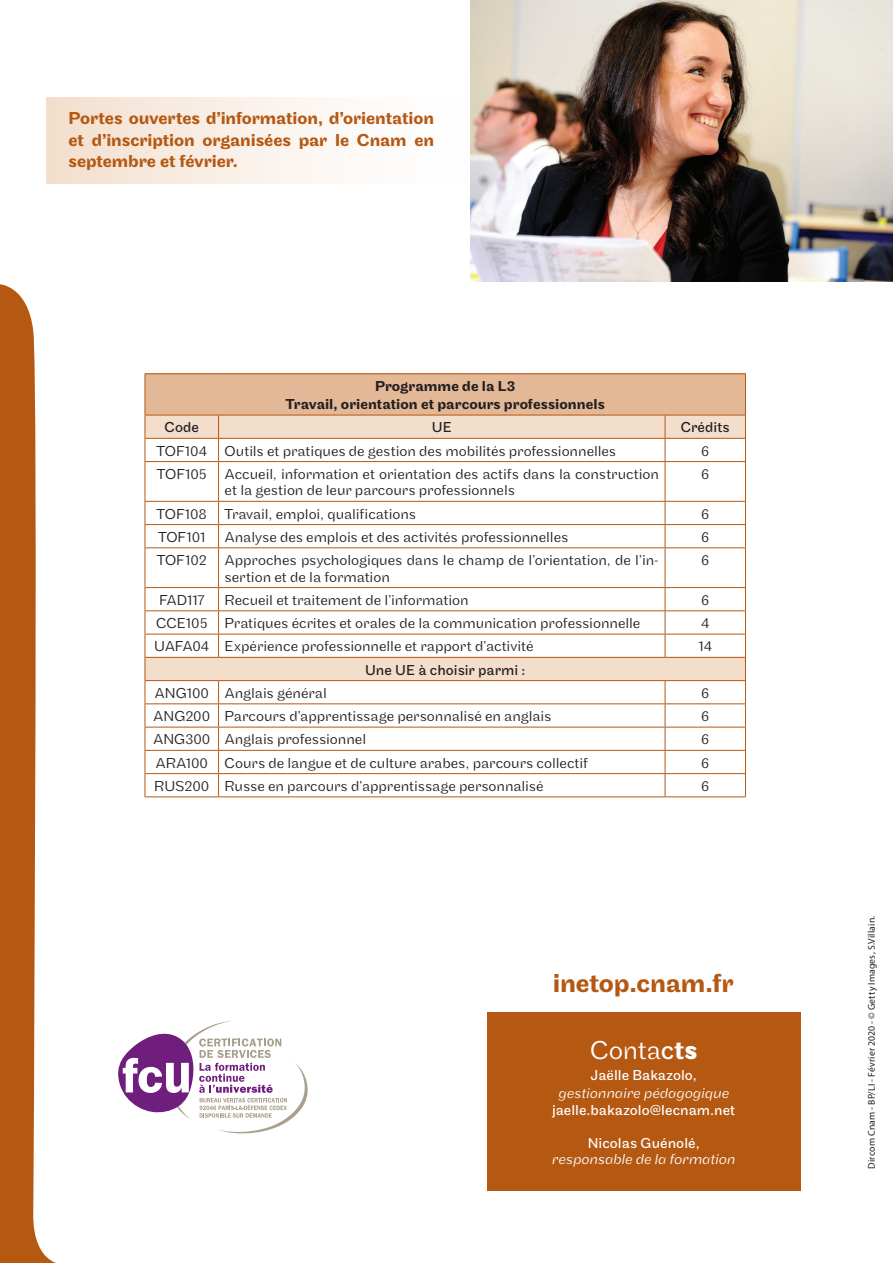
<style>
.page{position:relative;width:893px;height:1263px;background:#fff}
.page>*{position:absolute;margin:0;border:0;box-sizing:border-box;transform-origin:0 0}
.t1{font:500 27px "Maple";letter-spacing:-.01em;color:#b55812}
.titre{font:300 27px "Maple";letter-spacing:-.01em;color:#fff}
.t2{font:500 18px/21.6px "Maple";letter-spacing:-.005em;color:#b55812;text-align:justify}
.t3{font:300 15px/16.5px "Maple";letter-spacing:-.005em;color:#231f20}
.t4{font:500 15px "Maple";letter-spacing:.005em;color:#231f20}
.texte{font:15px "Maple";color:#fff}
.texte-2{font:italic 300 15px "Maple";color:#fff}
.t5{font:15px "Maple";color:#231f20}
.t6{font:9.75px "Myriad Pro";letter-spacing:.015em;color:#231f20}
.s1{font-weight:400}
.s2{font-weight:500}
.s3{font-weight:700}
</style>
<div class="page">
<div style="left:46px;top:97px;width:425px;height:87px;background:linear-gradient(to right,#f3e0d0,#fff)"></div>
<svg style="left:0;top:284px;width:56px;height:979px;fill:#b55812"></svg>
<svg style="left:118px;top:1021px;width:190px;height:113px"></svg>
<div style="left:487px;top:1012px;width:314px;height:179px;background:#b55812"></div>
<div style="left:145px;top:374px;width:600px;height:41px;background:#e3b896"></div>
<svg style="left:146px;top:416px;width:599px;height:264px"></svg>
<hr style="left:145px;top:373px;width:74px;height:1px;background:#b55812">
<hr style="left:145px;top:374px;width:1px;height:41px;background:#b55812">
<hr style="left:219px;top:373px;width:446px;height:1px;background:#b55812">
<hr style="left:665px;top:373px;width:81px;height:1px;background:#b55812">
<hr style="left:745px;top:374px;width:1px;height:41px;background:#b55812">
<hr style="left:145px;top:415px;width:74px;height:1px;background:#b55812">
<hr style="left:219px;top:415px;width:446px;height:1px;background:#b55812">
<hr style="left:665px;top:415px;width:81px;height:1px;background:#b55812">
<hr style="left:145px;top:438px;width:74px;height:1px;background:#b55812">
<svg style="left:145px;top:415px;width:1px;height:46px"></svg>
<hr style="left:219px;top:438px;width:446px;height:1px;background:#b55812">
<svg style="left:218px;top:415px;width:1px;height:46px"></svg>
<hr style="left:665px;top:438px;width:81px;height:1px;background:#b55812">
<svg style="left:665px;top:415px;width:1px;height:46px"></svg>
<svg style="left:745px;top:415px;width:1px;height:46px"></svg>
<hr style="left:145px;top:461px;width:74px;height:1px;background:#b55812">
<hr style="left:145px;top:462px;width:1px;height:39px;background:#b55812">
<hr style="left:219px;top:461px;width:446px;height:1px;background:#b55812">
<hr style="left:218px;top:462px;width:1px;height:39px;background:#b55812">
<hr style="left:665px;top:461px;width:81px;height:1px;background:#b55812">
<hr style="left:665px;top:462px;width:1px;height:39px;background:#b55812">
<hr style="left:745px;top:462px;width:1px;height:39px;background:#b55812">
<hr style="left:145px;top:501px;width:74px;height:1px;background:#b55812">
<hr style="left:219px;top:501px;width:446px;height:1px;background:#b55812">
<hr style="left:665px;top:501px;width:81px;height:1px;background:#b55812">
<hr style="left:145px;top:524px;width:74px;height:1px;background:#b55812">
<svg style="left:145px;top:502px;width:1px;height:45px"></svg>
<hr style="left:219px;top:524px;width:446px;height:1px;background:#b55812">
<svg style="left:218px;top:502px;width:1px;height:45px"></svg>
<hr style="left:665px;top:524px;width:81px;height:1px;background:#b55812">
<svg style="left:665px;top:502px;width:1px;height:45px"></svg>
<svg style="left:745px;top:502px;width:1px;height:45px"></svg>
<hr style="left:145px;top:547px;width:74px;height:1px;background:#b55812">
<hr style="left:145px;top:548px;width:1px;height:39px;background:#b55812">
<hr style="left:219px;top:547px;width:446px;height:1px;background:#b55812">
<hr style="left:218px;top:548px;width:1px;height:39px;background:#b55812">
<hr style="left:665px;top:547px;width:81px;height:1px;background:#b55812">
<hr style="left:665px;top:548px;width:1px;height:39px;background:#b55812">
<hr style="left:745px;top:548px;width:1px;height:39px;background:#b55812">
<hr style="left:145px;top:587px;width:74px;height:1px;background:#b55812">
<hr style="left:219px;top:587px;width:446px;height:1px;background:#b55812">
<hr style="left:665px;top:587px;width:81px;height:1px;background:#b55812">
<hr style="left:145px;top:610px;width:74px;height:1px;background:#b55812">
<hr style="left:219px;top:610px;width:446px;height:1px;background:#b55812">
<hr style="left:665px;top:610px;width:81px;height:1px;background:#b55812">
<hr style="left:145px;top:634px;width:74px;height:1px;background:#b55812">
<hr style="left:219px;top:634px;width:446px;height:1px;background:#b55812">
<svg style="left:218px;top:588px;width:1px;height:69px"></svg>
<hr style="left:665px;top:634px;width:81px;height:1px;background:#b55812">
<svg style="left:665px;top:588px;width:1px;height:69px"></svg>
<hr style="left:145px;top:657px;width:74px;height:1px;background:#b55812">
<hr style="left:219px;top:657px;width:446px;height:1px;background:#b55812">
<hr style="left:665px;top:657px;width:81px;height:1px;background:#b55812">
<hr style="left:145px;top:680px;width:74px;height:1px;background:#b55812">
<hr style="left:219px;top:680px;width:446px;height:1px;background:#b55812">
<hr style="left:665px;top:680px;width:81px;height:1px;background:#b55812">
<hr style="left:145px;top:703px;width:74px;height:1px;background:#b55812">
<hr style="left:219px;top:703px;width:446px;height:1px;background:#b55812">
<hr style="left:665px;top:703px;width:81px;height:1px;background:#b55812">
<hr style="left:145px;top:727px;width:74px;height:1px;background:#b55812">
<hr style="left:219px;top:727px;width:446px;height:1px;background:#b55812">
<hr style="left:665px;top:727px;width:81px;height:1px;background:#b55812">
<hr style="left:145px;top:750px;width:74px;height:1px;background:#b55812">
<hr style="left:219px;top:750px;width:446px;height:1px;background:#b55812">
<hr style="left:665px;top:750px;width:81px;height:1px;background:#b55812">
<hr style="left:145px;top:773px;width:74px;height:1px;background:#b55812">
<svg style="left:145px;top:588px;width:1px;height:208px"></svg>
<hr style="left:219px;top:773px;width:446px;height:1px;background:#b55812">
<svg style="left:218px;top:681px;width:1px;height:115px"></svg>
<hr style="left:665px;top:773px;width:81px;height:1px;background:#b55812">
<svg style="left:665px;top:681px;width:1px;height:115px"></svg>
<svg style="left:745px;top:588px;width:1px;height:208px"></svg>
<hr style="left:145px;top:796px;width:74px;height:1px;background:#b55812">
<hr style="left:219px;top:796px;width:446px;height:1px;background:#b55812">
<hr style="left:665px;top:796px;width:81px;height:1px;background:#b55812">
<img style="left:471px;top:0;width:422px;height:281px">
<p class="t2" style="left:69px;top:108px;width:367px">Portes ouvertes d’information, d’orientation et d’inscription organisées par le Cnam en septembre et février.</p>
<p class="t4" style="left:375px;top:377px;width:142px">Programme de la L3</p>
<p class="t4" style="left:286px;top:395px;width:321px">Travail, orientation et parcours professionnels</p>
<p class="t5" style="left:164px;top:419px;width:36px">Code</p>
<p class="t5" style="left:432px;top:419px;width:21px">UE</p>
<p class="t5" style="left:681px;top:419px;width:51px">Crédits</p>
<p class="t3" style="left:156px;top:442px;width:52px">TOF104</p>
<p class="t3" style="left:225px;top:442px;width:393px">Outils et pratiques de gestion des mobilités professionnelles</p>
<p class="t3" style="left:701px;top:442px;width:10px">6</p>
<p class="t3" style="left:157px;top:466px;width:51px">TOF105</p>
<p class="t3" style="left:225px;top:466px;width:436px">Accueil, information et orientation des actifs dans la construction et la gestion de leur parcours professionnels</p>
<p class="t3" style="left:701px;top:466px;width:10px">6</p>
<p class="t3" style="left:157px;top:505px;width:52px">TOF108</p>
<p class="t3" style="left:225px;top:505px;width:193px">Travail, emploi, qualifications</p>
<p class="t3" style="left:701px;top:505px;width:10px">6</p>
<p class="t3" style="left:158px;top:529px;width:49px">TOF101</p>
<p class="t3" style="left:225px;top:529px;width:345px">Analyse des emplois et des activités professionnelles</p>
<p class="t3" style="left:701px;top:529px;width:10px">6</p>
<p class="t3" style="left:157px;top:552px;width:52px">TOF102</p>
<p class="t3" style="left:225px;top:552px;width:436px">Approches psychologiques dans le champ de l’orientation, de l’in&shy;sertion et de la formation</p>
<p class="t3" style="left:701px;top:552px;width:10px">6</p>
<p class="t3" style="left:159px;top:592px;width:47px">FAD117</p>
<p class="t3" style="left:225px;top:592px;width:246px">Recueil et traitement de l’information</p>
<p class="t3" style="left:701px;top:592px;width:10px">6</p>
<p class="t3" style="left:156px;top:615px;width:53px">CCE105</p>
<p class="t3" style="left:225px;top:615px;width:417px">Pratiques écrites et orales de la communication professionnelle</p>
<p class="t3" style="left:701px;top:615px;width:10px">4</p>
<p class="t3" style="left:154px;top:638px;width:56px">UAFA04</p>
<p class="t3" style="left:225px;top:638px;width:310px">Expérience professionnelle et rapport d’activité</p>
<p class="t3" style="left:698px;top:638px;width:15px">14</p>
<p class="t5" style="left:365px;top:661px;width:162px">Une UE à choisir parmi :</p>
<p class="t3" style="left:154px;top:685px;width:56px">ANG100</p>
<p class="t3" style="left:225px;top:685px;width:104px">Anglais général</p>
<p class="t3" style="left:701px;top:685px;width:10px">6</p>
<p class="t3" style="left:153px;top:708px;width:59px">ANG200</p>
<p class="t3" style="left:225px;top:708px;width:328px">Parcours d’apprentissage personnalisé en anglais</p>
<p class="t3" style="left:701px;top:708px;width:10px">6</p>
<p class="t3" style="left:153px;top:731px;width:59px">ANG300</p>
<p class="t3" style="left:225px;top:731px;width:143px">Anglais professionnel</p>
<p class="t3" style="left:701px;top:731px;width:10px">6</p>
<p class="t3" style="left:156px;top:754px;width:54px">ARA100</p>
<p class="t3" style="left:225px;top:754px;width:365px">Cours de langue et de culture arabes, parcours collectif</p>
<p class="t3" style="left:701px;top:754px;width:10px">6</p>
<p class="t3" style="left:154px;top:778px;width:57px">RUS200</p>
<p class="t3" style="left:225px;top:778px;width:320px">Russe en parcours d’apprentissage personnalisé</p>
<p class="t3" style="left:701px;top:778px;width:10px">6</p>
<p class="t1" style="left:553px;top:968px;width:182px">inetop.cnam.fr</p>
<p class="titre" style="left:590px;top:1035px;width:109px">Conta<span class="s1">c</span><span class="s2">t</span><span class="s3">s</span></p>
<p class="texte" style="left:591px;top:1066px;width:108px">Jaëlle Bakazolo,</p>
<p class="texte-2" style="left:558px;top:1084px;width:172px">gestionnaire pédagogique</p>
<p class="texte" style="left:552px;top:1101px;width:185px">jaelle.bakazolo@lecnam.net</p>
<p class="texte" style="left:588px;top:1134px;width:113px">Nicolas Guénolé,</p>
<p class="texte-2" style="left:552px;top:1150px;width:185px">responsable de la formation</p>
<p class="t6" style="left:865px;top:1168px;width:254px;rotate:-90deg">Dircom Cnam - BP/LI - Février 2020 - © Getty Images, S.Villain.</p>
</div>
